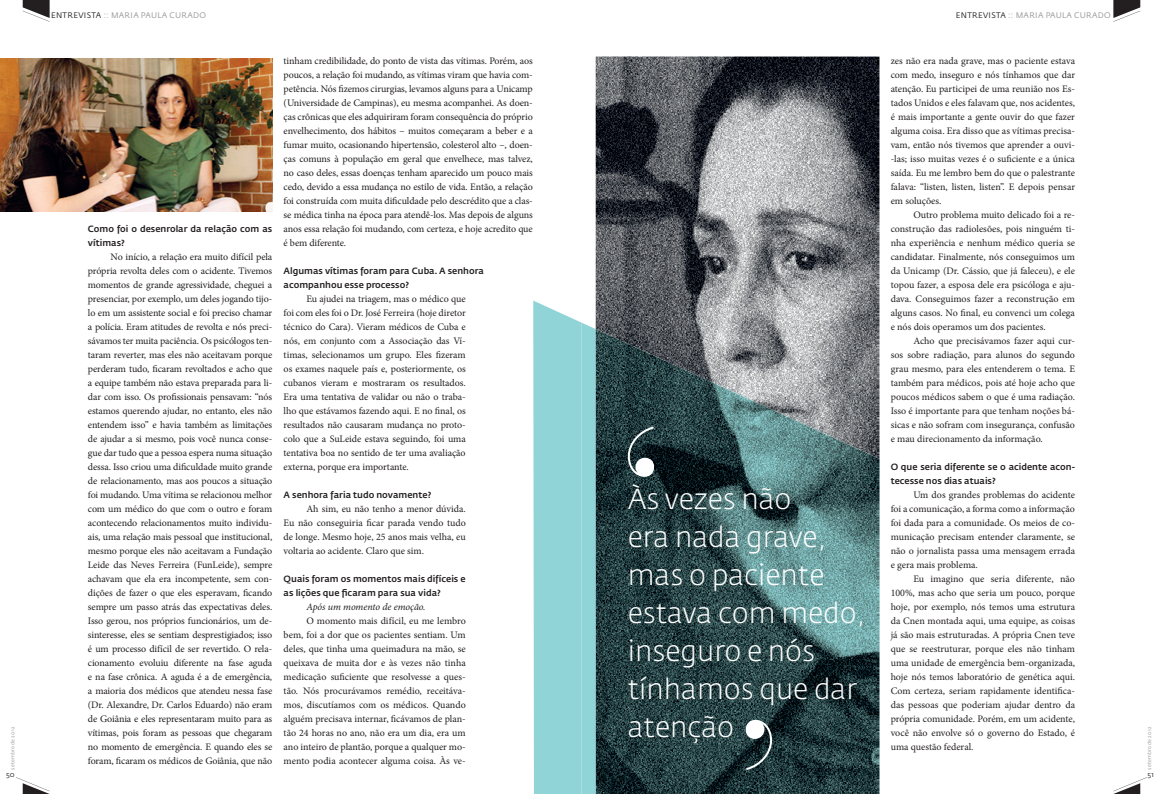
<style>
.page{position:relative;width:1163px;height:794px;background:#fff}
.page>*{position:absolute;margin:0;border:0;box-sizing:border-box;transform-origin:0 0}
.t1{font:300 28.5px/38px "Fedra Sans Std";color:#fff}
.t2{font:10px/14px "Minion Pro";letter-spacing:-.005em;color:#231f20;text-align:justify}
.t3{font:italic 10px "Minion Pro";letter-spacing:-.005em;color:#231f20}
.t4{font:500 9px/14px "Fedra Sans Std";color:#231f20}
.t5{font:8px "Fedra Sans Std";letter-spacing:.04em;color:#939598}
.t6{font:7px "Fedra Sans Std";color:#231f20}
.t7{font:5px "Fedra Sans Std";letter-spacing:.03em;color:#939598}
.s1{color:#231f20}
</style>
<div class="page">
<img style="left:595px;top:56px;width:284px;height:266px">
<svg style="left:581px;top:322px;width:298px;height:472px;background:#90c3c6"></svg>
<img style="left:595px;top:329px;width:284px;height:465px">
<svg style="left:1113px;top:0;width:27px;height:22px"></svg>
<svg style="left:1113px;top:777px;width:33px;height:17px"></svg>
<svg style="left:627px;top:427px;width:27px;height:50px"></svg>
<div style="left:635px;top:458px;width:19px;height:18px;background:#fff;border-radius:50%"></div>
<svg style="left:745px;top:720px;width:27px;height:50px"></svg>
<div style="left:745px;top:720px;width:19px;height:19px;background:#fff;border-radius:50%"></div>
<div style="left:533px;top:300px;width:48px;height:494px;background:#90d4d7"></div>
<svg style="left:23px;top:0;width:27px;height:22px"></svg>
<svg style="left:16px;top:777px;width:34px;height:17px"></svg>
<img style="left:0;top:59px;width:272px;height:153px">
<p class="t7" style="left:10px;top:769px;width:44px;rotate:-90deg">SETEMBRO DE 2012</p>
<p class="t6" style="left:6px;top:770px;width:10px">50</p>
<p class="t5" style="left:51px;top:10px;width:156px"><span class="s1">ENTREVISTA</span> :: MARIA PAULA CURADO</p>
<p class="t4" style="left:88px;top:222px;width:186px">Como foi o desenrolar da relação com as vítimas?</p>
<p class="t2" style="left:88px;top:250px;width:186px;text-indent:23px">No início, a relação era muito difícil pela própria revolta deles com o acidente. Tivemos momentos de grande agressividade, cheguei a presenciar, por exemplo, um deles jogando tijo&shy;lo em um assistente social e foi preciso chamar a polícia. Eram atitudes de revolta e nós preci&shy;sávamos ter muita paciência. Os psicólogos ten&shy;taram reverter, mas eles não aceitavam porque perderam tudo, ficaram revoltados e acho que a equipe também não estava preparada para li&shy;dar com isso. Os profissionais pensavam: “nós estamos querendo ajudar, no entanto, eles não entendem isso” e havia também as limitações de ajudar a si mesmo, pois você nunca conse&shy;gue dar tudo que a pessoa espera numa situação dessa. Isso criou uma dificuldade muito grande de relacionamento, mas aos poucos a situação foi mudando. Uma vítima se relacionou melhor com um médico do que com o outro e foram acontecendo relacionamentos muito individu&shy;ais, uma relação mais pessoal que institucional, mesmo porque eles não aceitavam a Fundação Leide das Neves Ferreira (FunLeide), sempre achavam que ela era incompetente, sem con&shy;dições de fazer o que eles esperavam, ficando sempre um passo atrás das expectativas deles.<br>Isso gerou, nos próprios funcionários, um de&shy;sinteresse, eles se sentiam desprestigiados; isso é um processo difícil de ser revertido. O rela&shy;cionamento evoluiu diferente na fase aguda e na fase crônica. A aguda é a de emergência, a maioria dos médicos que atendeu nessa fase (Dr. Alexandre, Dr. Carlos Eduardo) não eram de Goiânia e eles representaram muito para as vítimas, pois foram as pessoas que chegaram no momento de emergência. E quando eles se foram, ficaram os médicos de Goiânia, que não</p>
<p class="t2" style="left:283px;top:54px;width:251px">tinham credibilidade, do ponto de vista das vítimas. Porém, aos poucos, a relação foi mudando, as vítimas viram que havia com&shy;petência. Nós fizemos cirurgias, levamos alguns para a Unicamp (Universidade de Campinas), eu mesma acompanhei. As doen&shy;ças crônicas que eles adquiriram foram consequência do próprio envelhecimento, dos hábitos – muitos começaram a beber e a fumar muito, ocasionando hipertensão, colesterol alto –, doen&shy;ças comuns à população em geral que envelhece, mas talvez, no caso deles, essas doenças tenham aparecido um pouco mais cedo, devido a essa mudança no estilo de vida. Então, a relação foi construída com muita dificuldade pelo descrédito que a clas&shy;se médica tinha na época para atendê-los. Mas depois de alguns anos essa relação foi mudando, com certeza, e hoje acredito que é bem diferente.</p>
<p class="t4" style="left:283px;top:264px;width:202px">Algumas vítimas foram para Cuba. A senhora acompanhou esse processo?</p>
<p class="t2" style="left:283px;top:292px;width:184px;text-indent:23px">Eu ajudei na triagem, mas o médico que foi com eles foi o Dr. José Ferreira (hoje diretor técnico do Cara). Vieram médicos de Cuba e nós, em conjunto com a Associação das Ví&shy;timas, selecionamos um grupo. Eles fizeram os exames naquele país e, posteriormente, os cubanos vieram e mostraram os resultados.<br>Era uma tentativa de validar ou não o traba&shy;lho que estávamos fazendo aqui. E no final, os resultados não causaram mudança no proto&shy;colo que a SuLeide estava seguindo, foi uma tentativa boa no sentido de ter uma avaliação externa, porque era importante.</p>
<p class="t4" style="left:283px;top:488px;width:149px">A senhora faria tudo novamente?</p>
<p class="t2" style="left:283px;top:502px;width:183px;text-indent:23px">Ah sim, eu não tenho a menor dúvida.<br>Eu não conseguiria ficar parada vendo tudo de longe. Mesmo hoje, 25 anos mais velha, eu voltaria ao acidente. Claro que sim.</p>
<p class="t4" style="left:283px;top:572px;width:183px">Quais foram os momentos mais difíceis e as lições que ficaram para sua vida?</p>
<p class="t3" style="left:306px;top:600px;width:121px">Após um momento de emoção.</p>
<p class="t2" style="left:283px;top:614px;width:184px;text-indent:23px">O momento mais difícil, eu me lembro bem, foi a dor que os pacientes sentiam. Um deles, que tinha uma queimadura na mão, se queixava de muita dor e às vezes não tinha medicação suficiente que resolvesse a ques&shy;tão. Nós procurávamos remédio, receitáva&shy;mos, discutíamos com os médicos. Quando alguém precisava internar, ficávamos de plan&shy;tão 24 horas no ano, não era um dia, era um ano inteiro de plantão, porque a qualquer mo&shy;mento podia acontecer alguma coisa. Às ve-</p>
<h1 class="t1" style="left:627px;top:479px;width:239px">Às vezes não<br>era nada grave, mas o paciente estava com medo, inseguro e nós tínhamos que dar atenção</h1>
<p class="t5" style="left:955px;top:10px;width:156px"><span class="s1">ENTREVISTA</span> :: MARIA PAULA CURADO</p>
<p class="t2" style="left:890px;top:54px;width:186px">zes não era nada grave, mas o paciente estava com medo, inseguro e nós tínhamos que dar atenção. Eu participei de uma reunião nos Es&shy;tados Unidos e eles falavam que, nos acidentes, é mais importante a gente ouvir do que fazer alguma coisa. Era disso que as vítimas precisa&shy;vam, então nós tivemos que aprender a ouvi--las; isso muitas vezes é o suficiente e a única saída. Eu me lembro bem do que o palestrante falava: “listen, listen, listen”. E depois pensar em soluções.</p>
<p class="t2" style="left:890px;top:208px;width:186px;text-indent:23px">Outro problema muito delicado foi a re&shy;construção das radiolesões, pois ninguém ti&shy;nha experiência e nenhum médico queria se candidatar. Finalmente, nós conseguimos um da Unicamp (Dr. Cássio, que já faleceu), e ele topou fazer, a esposa dele era psicóloga e aju&shy;dava. Conseguimos fazer a reconstrução em alguns casos. No final, eu convenci um colega e nós dois operamos um dos pacientes.</p>
<p class="t2" style="left:890px;top:334px;width:186px;text-indent:23px">Acho que precisávamos fazer aqui cur&shy;sos sobre radiação, para alunos do segundo grau mesmo, para eles entenderem o tema. E também para médicos, pois até hoje acho que poucos médicos sabem o que é uma radiação.<br>Isso é importante para que tenham noções bá&shy;sicas e não sofram com insegurança, confusão e mau direcionamento da informação.</p>
<p class="t4" style="left:890px;top:460px;width:186px">O que seria diferente se o acidente acon&shy;tecesse nos dias atuais?</p>
<p class="t2" style="left:890px;top:488px;width:186px;text-indent:23px">Um dos grandes problemas do acidente foi a comunicação, a forma como a informação foi dada para a comunidade. Os meios de co&shy;municação precisam entender claramente, se não o jornalista passa uma mensagem errada e gera mais problema.</p>
<p class="t2" style="left:890px;top:572px;width:186px;text-indent:23px">Eu imagino que seria diferente, não 100%, mas acho que seria um pouco, porque hoje, por exemplo, nós temos uma estrutura da Cnen montada aqui, uma equipe, as coisas já são mais estruturadas. A própria Cnen teve que se reestruturar, porque eles não tinham uma unidade de emergência bem-organizada, hoje nós temos laboratório de genética aqui.<br>Com certeza, seriam rapidamente identifica&shy;das pessoas que poderiam ajudar dentro da própria comunidade. Porém, em um acidente, você não envolve só o governo do Estado, é uma questão federal.</p>
<p class="t7" style="left:1146px;top:769px;width:44px;rotate:-90deg">SETEMBRO DE 2012</p>
<p class="t6" style="left:1147px;top:770px;width:8px">51</p>
</div>
